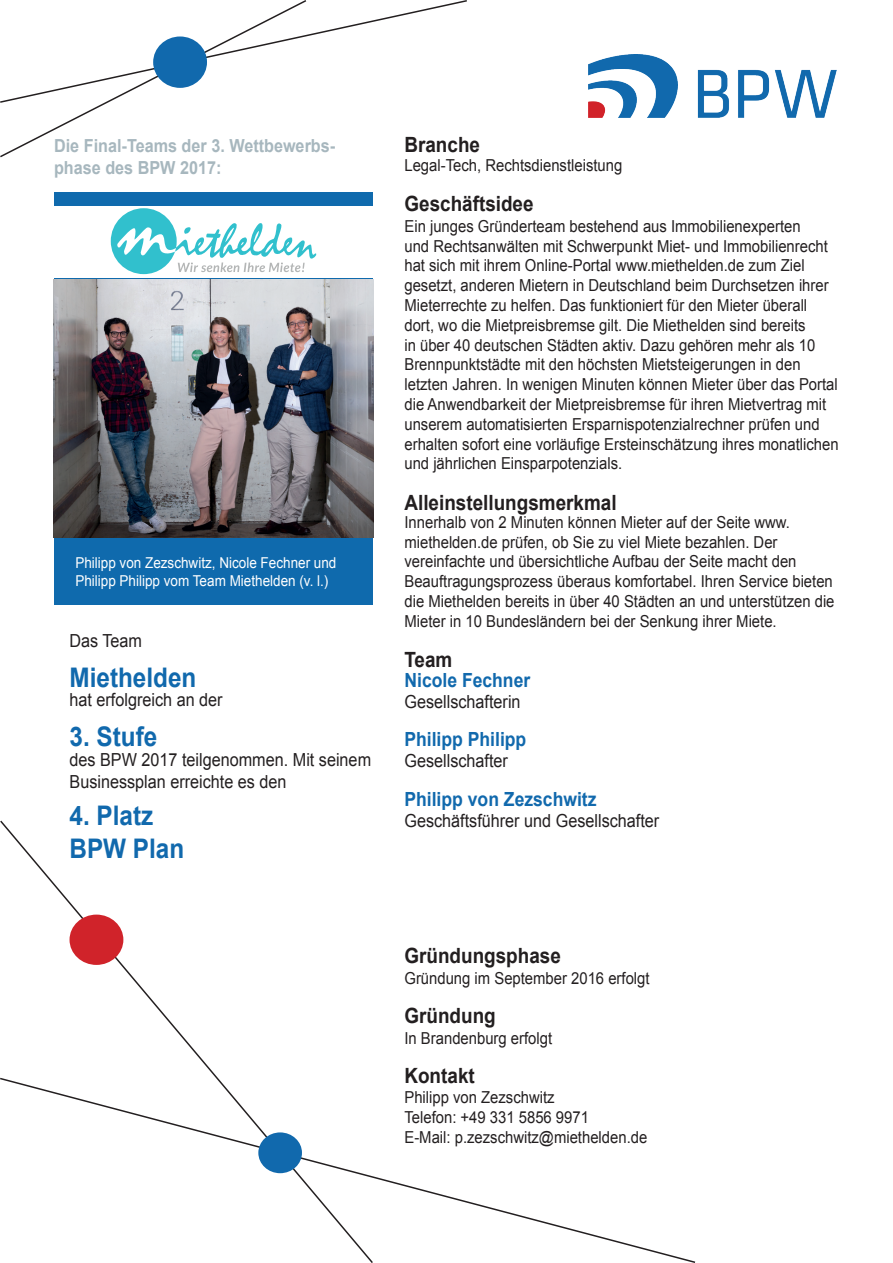
<style>
.page{position:relative;width:893px;height:1263px;background:#fff}
.page>*{position:absolute;margin:0;border:0;box-sizing:border-box;transform-origin:0 0}
.t1{font:700 27px/32.4px "Arial";color:#1169ad;scale:.9 1}
.t2{font:700 21px "Arial";color:#231f20;scale:.9 1}
.t3{font:700 19.5px "Arial";color:#1169ad;scale:.9 1}
.t4{font:18px/21.6px "Arial";color:#231f20;scale:.9 1}
.t5{font:700 18px/21.6px "Arial";color:#a7b7be;scale:.9 1}
.t6{font:16.5px/19.8px "Arial";color:#231f20;scale:.9 1}
.t7{font:15px/18px "Arial";color:#fff;scale:.9 1}
</style>
<div class="page">
<svg style="left:0;top:820px;width:217px;height:257px"></svg>
<svg style="left:0;top:1077px;width:696px;height:186px"></svg>
<div style="left:70px;top:914px;width:53px;height:51px;background:#d0232a;border-radius:50%"></div>
<div style="left:258px;top:1132px;width:44px;height:41px;background:#1169ad;border-radius:50%"></div>
<div style="left:54px;top:192px;width:319px;height:413px;background:#0f6aad"></div>
<div style="left:54px;top:206px;width:319px;height:72px;background:#fff"></div>
<img style="left:588px;top:54px;width:248px;height:64px">
<svg style="left:308px;top:0;width:159px;height:36px"></svg>
<svg style="left:0;top:0;width:308px;height:158px"></svg>
<div style="left:153px;top:36px;width:54px;height:52px;background:#1169ad;border-radius:50%"></div>
<img style="left:54px;top:280px;width:319px;height:258px">
<svg style="left:111px;top:208px;width:205px;height:66px"></svg>
<p class="t5" style="left:54px;top:135px;width:314px">Die Final-Teams der 3. Wettbewerbs&shy;phase des BPW 2017:</p>
<p class="t2" style="left:404px;top:131px;width:86px">Branche</p>
<p class="t6" style="left:404px;top:156px;width:244px">Legal-Tech, Rechtsdienstleistung</p>
<p class="t2" style="left:404px;top:190px;width:145px">Geschäftsidee</p>
<p class="t6" style="left:404px;top:216px;width:484px">Ein junges Gründerteam bestehend aus Immobilienexperten<br>und Rechtsanwälten mit Schwerpunkt Miet- und Immobilienrecht hat sich mit ihrem Online-Portal www.miethelden.de zum Ziel gesetzt, anderen Mietern in Deutschland beim Durchsetzen ihrer Mieterrechte zu helfen. Das funktioniert für den Mieter überall dort, wo die Mietpreisbremse gilt. Die Miethelden sind bereits<br>in über 40 deutschen Städten aktiv. Dazu gehören mehr als 10<br>Brennpunktstädte mit den höchsten Mietsteigerungen in den letzten Jahren. In wenigen Minuten können Mieter über das Portal die Anwendbarkeit der Mietpreisbremse für ihren Mietvertrag mit unserem automatisierten Ersparnispotenzialrechner prüfen und erhalten sofort eine vorläufige Ersteinschätzung ihres monatlichen und jährlichen Einsparpotenzials.</p>
<p class="t2" style="left:404px;top:488px;width:237px">Alleinstellungsmerkmal</p>
<p class="t6" style="left:404px;top:512px;width:479px">Innerhalb von 2 Minuten können Mieter auf der Seite www. miethelden.de prüfen, ob Sie zu viel Miete bezahlen. Der vereinfachte und übersichtliche Aufbau der Seite macht den Beauftragungsprozess überaus komfortabel. Ihren Service bieten die Miethelden bereits in über 40 Städten an und unterstützen die Mieter in 10 Bundesländern bei der Senkung ihrer Miete.</p>
<p class="t2" style="left:404px;top:646px;width:55px">Team</p>
<p class="t7" style="left:75px;top:553px;width:292px">Philipp von Zezschwitz, Nicole Fechner und<br>Philipp Philipp vom Team Miethelden (v. l.)</p>
<p class="t4" style="left:70px;top:630px;width:82px">Das Team</p>
<h1 class="t1" style="left:70px;top:662px;width:143px">Miethelden</h1>
<p class="t4" style="left:70px;top:689px;width:172px">hat erfolgreich an der</p>
<h1 class="t1" style="left:70px;top:721px;width:99px">3. Stufe</h1>
<p class="t4" style="left:70px;top:749px;width:337px">des BPW 2017 teilgenommen. Mit seinem<br>Businessplan erreichte es den</p>
<h1 class="t1" style="left:70px;top:800px;width:129px">4. Platz<br>BPW Plan</h1>
<p class="t3" style="left:404px;top:667px;width:141px">Nicole Fechner</p>
<p class="t4" style="left:404px;top:691px;width:131px">Gesellschafterin</p>
<p class="t3" style="left:404px;top:726px;width:137px">Philipp Philipp</p>
<p class="t4" style="left:404px;top:750px;width:117px">Gesellschafter</p>
<p class="t3" style="left:404px;top:786px;width:215px">Philipp von Zezschwitz</p>
<p class="t4" style="left:404px;top:810px;width:285px">Geschäftsführer und Gesellschafter</p>
<p class="t2" style="left:404px;top:942px;width:175px">Gründungsphase</p>
<p class="t6" style="left:404px;top:968px;width:274px">Gründung im September 2016 erfolgt</p>
<p class="t2" style="left:404px;top:1001px;width:103px">Gründung</p>
<p class="t6" style="left:404px;top:1029px;width:166px">In Brandenburg erfolgt</p>
<p class="t2" style="left:404px;top:1062px;width:80px">Kontakt</p>
<p class="t6" style="left:404px;top:1087px;width:271px">Philipp von Zezschwitz<br>Telefon: +49 331 5856 9971<br>E-Mail: p.zezschwitz@miethelden.de</p>
</div>
